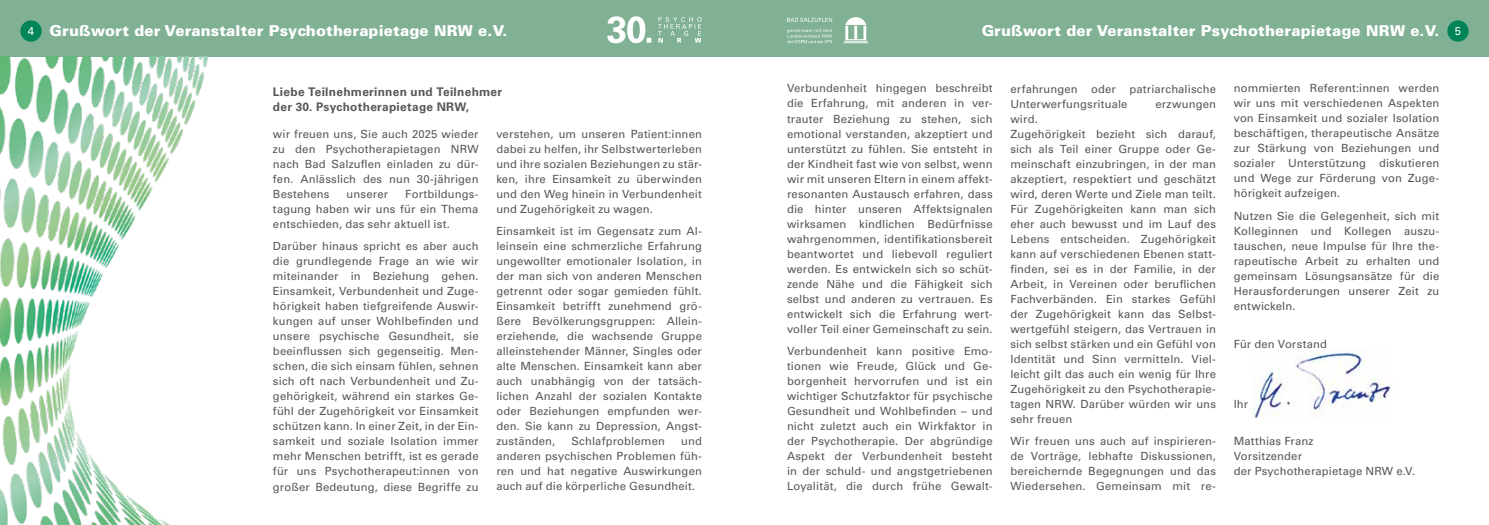
<style>
.page{position:relative;width:1489px;height:525px;background:#fff}
.page>*{position:absolute;margin:0;border:0;box-sizing:border-box;transform-origin:0 0}
.t1{font:900 15px "Univers LT Std";letter-spacing:.01em;color:#fff}
.t2{font:700 11.88px/15px "Univers LT Std";letter-spacing:.025em;color:#575756}
.t3{font:11.25px/15px "Univers LT Std";letter-spacing:.01em;color:#575756;text-align:justify}
.t4{font:11.25px "Univers LT Std";color:#fff}
</style>
<div class="page">
<div style="left:0;top:0;width:744px;height:57px;background:#80b195"></div>
<svg style="left:607px;top:16px;width:94px;height:27px"></svg>
<div style="left:744px;top:0;width:744px;height:57px;background:#80b195"></div>
<svg style="left:787px;top:17px;width:81px;height:26px"></svg>
<div style="left:1447px;top:20px;width:21px;height:22px;background:#008458;border-radius:50%"></div>
<div style="left:20px;top:20px;width:22px;height:22px;background:#008458;border-radius:50%"></div>
<img style="left:0;top:57px;width:208px;height:467px">
<img style="left:1252px;top:350px;width:139px;height:67px">
<h1 class="t1" style="left:50px;top:21px;width:459px">Grußwort der Veranstalter Psychotherapietage NRW e.V.</h1>
<h1 class="t1" style="left:981px;top:21px;width:459px">Grußwort der Veranstalter Psychotherapietage NRW e.V.</h1>
<p class="t4" style="left:28px;top:24px;width:8px">4</p>
<p class="t4" style="left:1454px;top:24px;width:8px">5</p>
<p class="t2" style="left:273px;top:85px;width:231px">Liebe Teilnehmerinnen und Teilnehmer der 30. Psychotherapietage NRW,</p>
<p class="t3" style="left:273px;top:126px;width:207px">wir freuen uns, Sie auch 2025 wieder zu den Psychotherapietagen NRW nach Bad Salzuflen einladen zu dür&shy;fen. Anlässlich des nun 30-jährigen Bestehens</p>
<p class="t3" style="left:496px;top:126px;width:207px">verstehen, um unseren Patient:innen dabei zu helfen, ihr Selbstwerterleben und ihre sozialen Beziehungen zu stär&shy;ken, ihre Einsamkeit zu überwinden und den Weg hinein in Verbundenheit und Zugehörigkeit zu wagen.</p>
<p class="t3" style="left:496px;top:224px;width:207px">Einsamkeit ist im Gegensatz zum Al&shy;leinsein eine schmerzliche Erfahrung ungewollter emotionaler Isolation, in der man sich von anderen Menschen getrennt oder sogar gemieden fühlt.<br>Einsamkeit betrifft zunehmend grö&shy;ßere Bevölkerungsgruppen: Allein&shy;erziehende, die wachsende Gruppe alleinstehender Männer, Singles oder alte Menschen. Einsamkeit kann aber auch unabhängig von der tatsäch&shy;lichen Anzahl der sozialen Kontakte oder Beziehungen empfunden wer&shy;den. Sie kann zu Depression, Angst&shy;zuständen,</p>
<p class="t3" style="left:273px;top:186px;width:207px;text-indent:132px">Fortbildungs&shy;tagung haben wir uns für ein Thema entschieden, das sehr aktuell ist.</p>
<p class="t3" style="left:273px;top:239px;width:207px">Darüber hinaus spricht es aber auch die grundlegende Frage an wie wir miteinander in Beziehung gehen.<br>Einsamkeit, Verbundenheit und Zuge&shy;hörigkeit haben tiefgreifende Auswir&shy;kungen auf unser Wohlbefinden und unsere psychische Gesundheit, sie beeinflussen sich gegenseitig. Men&shy;schen, die sich einsam fühlen, sehnen sich oft nach Verbundenheit und Zu&shy;gehörigkeit, während ein starkes Ge&shy;fühl der Zugehörigkeit vor Einsamkeit schützen kann. In einer Zeit, in der Ein&shy;samkeit und soziale Isolation immer mehr Menschen betrifft, ist es gerade für uns Psychotherapeut:innen von großer Bedeutung, diese Begriffe zu</p>
<p class="t3" style="left:346px;top:186px;width:43px">unserer</p>
<p class="t3" style="left:571px;top:433px;width:95px">Schlafproblemen</p>
<p class="t3" style="left:496px;top:433px;width:207px;text-indent:185px">und anderen psychischen Problemen füh&shy;ren und hat negative Auswirkungen auch auf die körperliche Gesundheit.</p>
<p class="t3" style="left:787px;top:81px;width:207px">Verbundenheit hingegen beschreibt die Erfahrung, mit anderen in ver&shy;trauter Beziehung zu stehen, sich emotional verstanden, akzeptiert und unterstützt zu fühlen. Sie entsteht in der Kindheit fast wie von selbst, wenn wir mit unseren Eltern in einem affekt&shy;resonanten Austausch erfahren, dass die hinter unseren Affektsignalen wirksamen kindlichen Bedürfnisse wahrgenommen, identifikationsbereit beantwortet und liebevoll reguliert werden. Es entwickeln sich so schüt&shy;zende Nähe und die Fähigkeit sich selbst und anderen zu vertrauen. Es entwickelt sich die Erfahrung wert&shy;voller Teil einer Gemeinschaft zu sein.</p>
<p class="t3" style="left:787px;top:343px;width:207px">Verbundenheit kann positive Emo&shy;tionen wie Freude, Glück und Ge&shy;borgenheit hervorrufen und ist ein wichtiger Schutzfaktor für psychische Gesundheit und Wohlbefinden – und nicht zuletzt auch ein Wirkfaktor in der Psychotherapie. Der abgründige Aspekt der Verbundenheit besteht in der schuld- und angstgetriebenen Loyalität, die durch frühe Gewalt-</p>
<p class="t3" style="left:1010px;top:81px;width:207px">erfahrungen oder patriarchalische<br>Unterwerfungsrituale</p>
<p class="t3" style="left:1155px;top:96px;width:62px">erzwungen</p>
<p class="t3" style="left:1010px;top:111px;width:207px;text-align:left">wird.<br>Zugehörigkeit bezieht sich darauf, sich als Teil einer Gruppe oder Ge&shy;meinschaft einzubringen, in der man akzeptiert, respektiert und geschätzt wird, deren Werte und Ziele man teilt.<br>Für Zugehörigkeiten kann man sich eher auch bewusst und im Lauf des Lebens entscheiden. Zugehörigkeit kann auf verschiedenen Ebenen statt&shy;finden, sei es in der Familie, in der Arbeit, in Vereinen oder beruflichen Fachverbänden. Ein starkes Gefühl der Zugehörigkeit kann das Selbst&shy;wertgefühl steigern, das Vertrauen in sich selbst stärken und ein Gefühl von Identität und Sinn vermitteln. Viel&shy;leicht gilt das auch ein wenig für Ihre Zugehörigkeit zu den Psychotherapie&shy;tagen NRW. Darüber würden wir uns sehr freuen</p>
<p class="t3" style="left:1010px;top:434px;width:207px">Wir freuen uns auch auf inspirieren&shy;de Vorträge, lebhafte Diskussionen, bereichernde Begegnungen und das Wiedersehen. Gemeinsam mit re-</p>
<p class="t3" style="left:1233px;top:81px;width:207px">nommierten Referent:innen werden wir uns mit verschiedenen Aspekten von Einsamkeit und sozialer Isolation beschäftigen, therapeutische Ansätze zur Stärkung von Beziehungen und sozialer Unterstützung diskutieren und Wege zur Förderung von Zuge&shy;hörigkeit aufzeigen.</p>
<p class="t3" style="left:1233px;top:208px;width:207px">Nutzen Sie die Gelegenheit, sich mit Kolleginnen und Kollegen auszu&shy;tauschen, neue Impulse für Ihre the&shy;rapeutische Arbeit zu erhalten und gemeinsam Lösungsansätze für die Herausforderungen unserer Zeit zu entwickeln.</p>
<p class="t3" style="left:1233px;top:336px;width:95px">Für den Vorstand</p>
<p class="t3" style="left:1233px;top:396px;width:16px">Ihr</p>
<p class="t3" style="left:1233px;top:433px;width:183px;text-align:left">Matthias Franz<br>Vorsitzender<br>der Psychotherapietage NRW e.V.</p>
</div>
